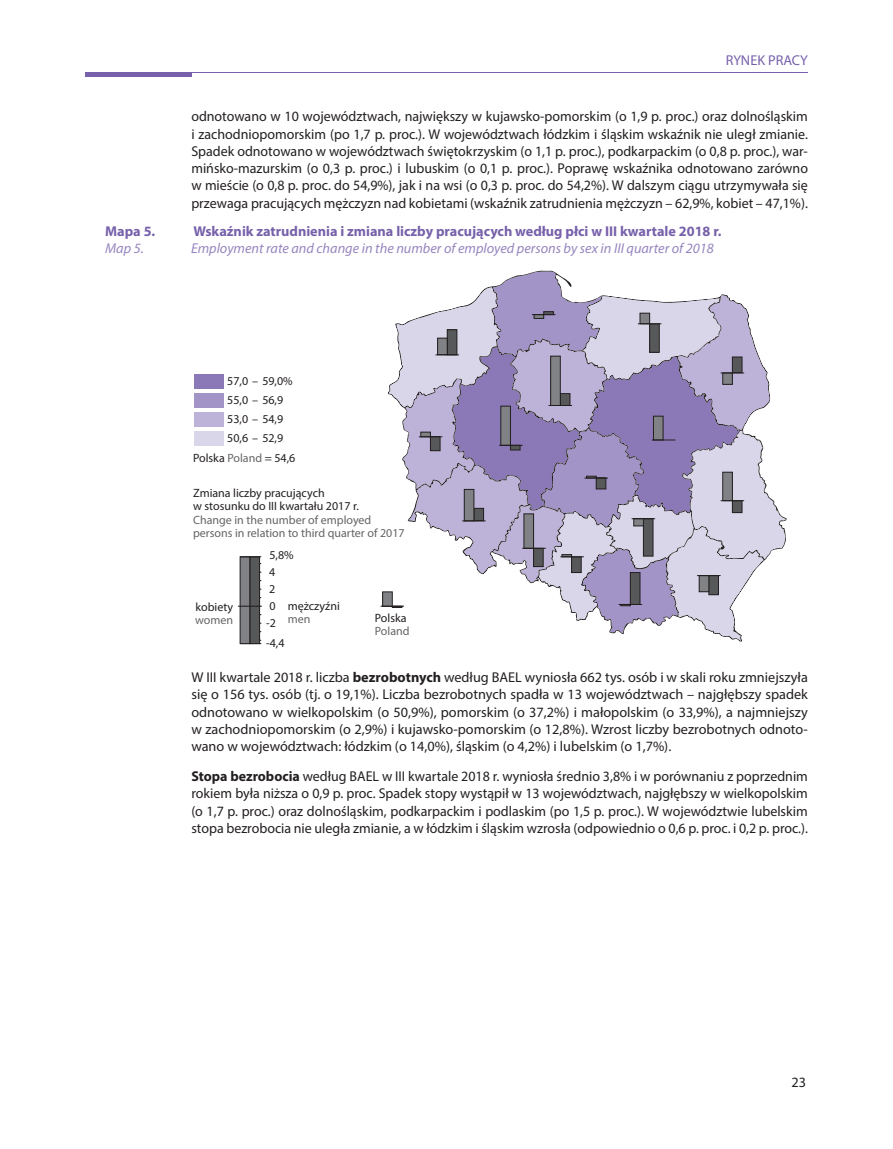
<style>
.page{position:relative;width:893px;height:1149px;background:#fff}
.page>*{position:absolute;margin:0;border:0;box-sizing:border-box;transform-origin:0 0}
.t1{font:14.25px/17.2px "Myriad Pro";color:#231f20;text-align:justify}
.t2{font:italic 14.25px "Myriad Pro";color:#9786bf}
.t3{font:700 14.25px "Myriad Pro";color:#7761aa}
.t4{font:14.25px "Myriad Pro";color:#7761aa}
.t5{font:12px/19.2px "Myriad Pro";color:#231f20}
.t6{font:12px/13.5px "Myriad Pro";color:rgb(35 31 32/.7)}
.s1{color:rgb(35 31 32/.7)}
.s2{font-weight:700}
</style>
<div class="page">
<div style="left:85px;top:72px;width:106px;height:5px;background:#7761aa"></div>
<hr style="left:85px;top:72px;width:723px;height:1px;background:#7761aa">
<svg style="left:240px;top:639px;width:21px;height:5px"></svg>
<div style="left:250px;top:556px;width:10px;height:87px;background:#57585a"></div>
<div style="left:250px;top:556px;width:10px;height:87px;border:1px solid #231f20"></div>
<div style="left:240px;top:556px;width:10px;height:87px;background:#808285"></div>
<div style="left:240px;top:556px;width:10px;height:87px;border:1px solid #231f20"></div>
<svg style="left:240px;top:556px;width:21px;height:1px"></svg>
<svg style="left:238px;top:605px;width:24px;height:1px"></svg>
<div style="left:194px;top:412px;width:30px;height:14px;background:#bdb2d7"></div>
<div style="left:194px;top:431px;width:30px;height:15px;background:#dad6ea"></div>
<div style="left:194px;top:392px;width:30px;height:15px;background:#a394c7"></div>
<div style="left:194px;top:373px;width:30px;height:15px;background:#8b79b7"></div>
<svg style="left:381px;top:271px;width:405px;height:370px"></svg>
<p class="t3" style="left:105px;top:222px;width:52px">Mapa 5.</p>
<p class="t2" style="left:105px;top:239px;width:40px">Map 5.</p>
<p class="t4" style="left:726px;top:51px;width:84px">RYNEK PRACY</p>
<p class="t1" style="left:191px;top:108px;width:618px">odnotowano w 10 województwach, największy w kujawsko-pomorskim (o 1,9 p. proc.) oraz dolnośląskim i zachodniopomorskim (po 1,7 p. proc.). W województwach łódzkim i śląskim wskaźnik nie uległ zmianie.<br>Spadek odnotowano w województwach świętokrzyskim (o 1,1 p. proc.), podkarpackim (o 0,8 p. proc.), war&shy;mińsko-mazurskim (o 0,3 p. proc.) i lubuskim (o 0,1 p. proc.). Poprawę wskaźnika odnotowano zarówno w mieście (o 0,8 p. proc. do 54,9%), jak i na wsi (o 0,3 p. proc. do 54,2%). W dalszym ciągu utrzymywała się przewaga pracujących mężczyzn nad kobietami (wskaźnik zatrudnienia mężczyzn – 62,9%, kobiet – 47,1%).</p>
<p class="t3" style="left:193px;top:222px;width:530px">Wskaźnik zatrudnienia i zmiana liczby pracujących według płci w III kwartale 2018 r.</p>
<p class="t2" style="left:191px;top:239px;width:524px">Employment rate and change in the number of employed persons by sex in III quarter of 2018</p>
<p class="t5" style="left:227px;top:370px;width:67px">57,0 – 59,0%<br>55,0 – 56,9<br>53,0 – 54,9<br>50,6 – 52,9</p>
<p class="t5" style="left:193px;top:448px;width:104px">Polska <span class="s1">Poland</span> = 54,6</p>
<p class="t5" style="left:193px;top:485px;width:167px;line-height:13.5px">Zmiana liczby pracujących<br>w stosunku do III kwartału 2017 r.</p>
<p class="t6" style="left:193px;top:512px;width:213px">Change in the number of employed persons in relation to third quarter of 2017</p>
<p class="t5" style="left:269px;top:545px;width:26px">5,8%</p>
<p class="t5" style="left:269px;top:561px;width:8px">4</p>
<p class="t5" style="left:196px;top:596px;width:39px">kobiety</p>
<p class="t6" style="left:195px;top:613px;width:39px">women</p>
<p class="t5" style="left:269px;top:578px;width:8px">2</p>
<p class="t5" style="left:269px;top:595px;width:8px">0</p>
<p class="t5" style="left:266px;top:612px;width:11px">-2</p>
<p class="t5" style="left:288px;top:595px;width:54px">mężczyźni</p>
<p class="t6" style="left:288px;top:612px;width:24px">men</p>
<p class="t5" style="left:266px;top:633px;width:20px">-4,4</p>
<p class="t5" style="left:375px;top:607px;width:33px">Polska</p>
<p class="t6" style="left:375px;top:624px;width:36px">Poland</p>
<p class="t1" style="left:191px;top:668px;width:618px">W III kwartale 2018 r. liczba <span class="s2">bezrobotnych</span> według BAEL wyniosła 662 tys. osób i w skali roku zmniejszyła się o 156 tys. osób (tj. o 19,1%). Liczba bezrobotnych spadła w 13 województwach – najgłębszy spadek odnotowano w wielkopolskim (o 50,9%), pomorskim (o 37,2%) i małopolskim (o 33,9%), a najmniejszy w zachodniopomorskim (o 2,9%) i kujawsko-pomorskim (o 12,8%). Wzrost liczby bezrobotnych odnoto&shy;wano w województwach: łódzkim (o 14,0%), śląskim (o 4,2%) i lubelskim (o 1,7%).</p>
<p class="t1" style="left:191px;top:767px;width:618px"><span class="s2">Stopa bezrobocia</span> według BAEL w III kwartale 2018 r. wyniosła średnio 3,8% i w porównaniu z poprzednim rokiem była niższa o 0,9 p. proc. Spadek stopy wystąpił w 13 województwach, najgłębszy w wielkopolskim (o 1,7 p. proc.) oraz dolnośląskim, podkarpackim i podlaskim (po 1,5 p. proc.). W województwie lubelskim stopa bezrobocia nie uległa zmianie, a w łódzkim i śląskim wzrosła (odpowiednio o 0,6 p. proc. i 0,2 p. proc.).</p>
<p class="t1" style="left:791px;top:1072px;width:16px">23</p>
</div>
